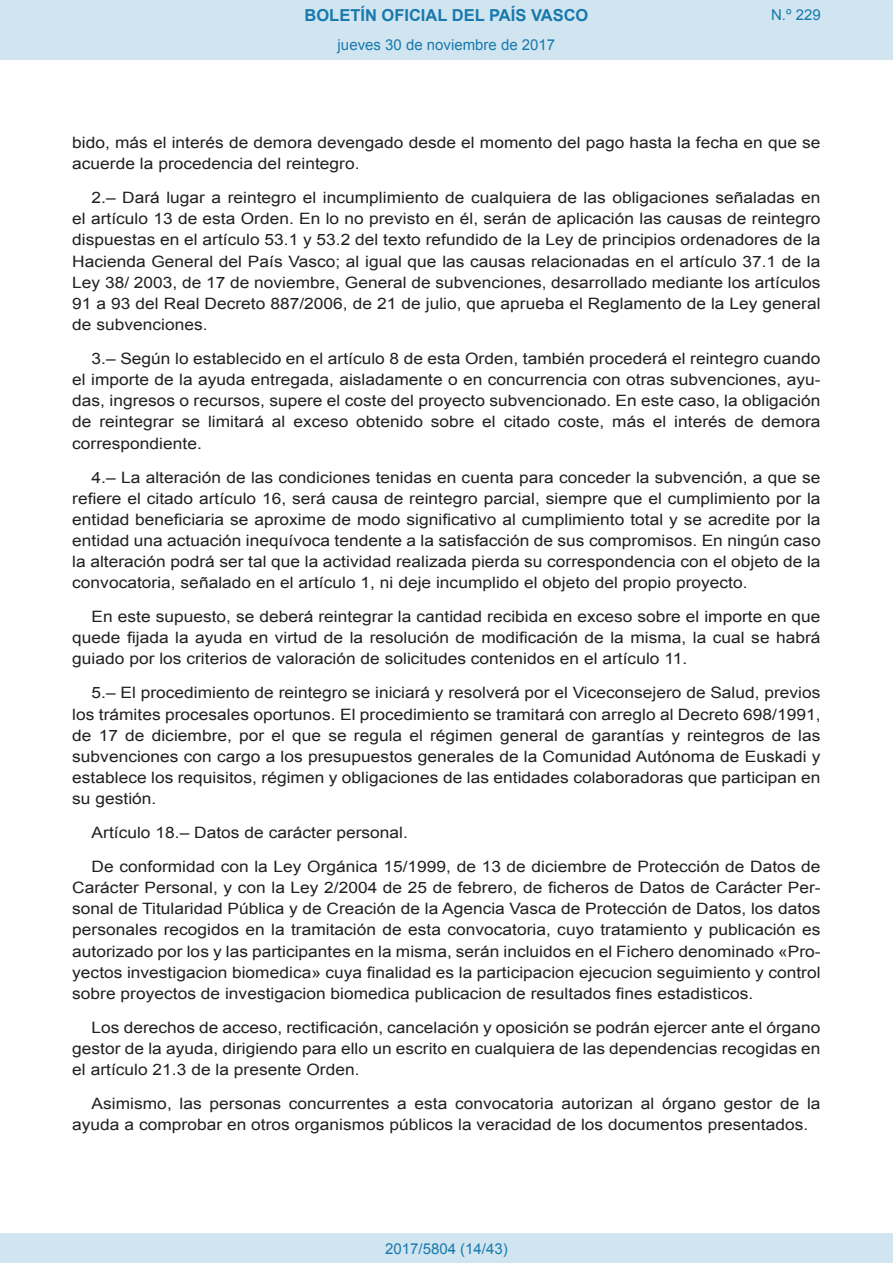
<style>
.page{position:relative;width:893px;height:1263px;background:#fff}
.page>*{position:absolute;margin:0;border:0;box-sizing:border-box;transform-origin:0 0}
.t1{font:700 16.5px "Arial";color:#1879ad}
.BOPVDetalle{font:15.6px/21.1px "Arial";color:#231f20;text-align:justify;scale:1.11 1}
.Paginacion_Centro{font:15px "Arial";color:#1879ad}
</style>
<div class="page">
<div style="left:0;top:0;width:893px;height:60px;background:#d0e5f0"></div>
<div style="left:0;top:1233px;width:893px;height:30px;background:#d0e5f0"></div>
<p class="t1" style="left:305px;top:4px;width:285px">BOLETÍN OFICIAL DEL PAÍS VASCO</p>
<p class="Paginacion_Centro" style="left:338px;top:35px;width:219px">jueves 30 de noviembre de 2017</p>
<p class="Paginacion_Centro" style="left:771px;top:5px;width:51px">N.º 229</p>
<p class="BOPVDetalle" style="left:72px;top:132px;width:675px">bido, más el interés de demora devengado desde el momento del pago hasta la fecha en que se acuerde la procedencia del reintegro.</p>
<p class="BOPVDetalle" style="left:72px;top:187px;width:676px;text-indent:19px">2.– Dará lugar a reintegro el incumplimiento de cualquiera de las obligaciones señaladas en el artículo 13 de esta Orden. En lo no previsto en él, serán de aplicación las causas de reintegro dispuestas en el artículo 53.1 y 53.2 del texto refundido de la Ley de principios ordenadores de la Hacienda General del País Vasco; al igual que las causas relacionadas en el artículo 37.1 de la Ley 38/ 2003, de 17 de noviembre, General de subvenciones, desarrollado mediante los artículos 91 a 93 del Real Decreto 887/2006, de 21 de julio, que aprueba el Reglamento de la Ley general de subvenciones.</p>
<p class="BOPVDetalle" style="left:72px;top:348px;width:676px;text-indent:19px">3.– Según lo establecido en el artículo 8 de esta Orden, también procederá el reintegro cuando el importe de la ayuda entregada, aisladamente o en concurrencia con otras subvenciones, ayu&shy;das, ingresos o recursos, supere el coste del proyecto subvencionado. En este caso, la obligación de reintegrar se limitará al exceso obtenido sobre el citado coste, más el interés de demora correspondiente.</p>
<p class="BOPVDetalle" style="left:72px;top:467px;width:676px;text-indent:19px">4.– La alteración de las condiciones tenidas en cuenta para conceder la subvención, a que se refiere el citado artículo 16, será causa de reintegro parcial, siempre que el cumplimiento por la entidad beneficiaria se aproxime de modo significativo al cumplimiento total y se acredite por la entidad una actuación inequívoca tendente a la satisfacción de sus compromisos. En ningún caso la alteración podrá ser tal que la actividad realizada pierda su correspondencia con el objeto de la convocatoria, señalado en el artículo 1, ni deje incumplido el objeto del propio proyecto.</p>
<p class="BOPVDetalle" style="left:72px;top:606px;width:676px;text-indent:19px">En este supuesto, se deberá reintegrar la cantidad recibida en exceso sobre el importe en que quede fijada la ayuda en virtud de la resolución de modificación de la misma, la cual se habrá guiado por los criterios de valoración de solicitudes contenidos en el artículo 11.</p>
<p class="BOPVDetalle" style="left:72px;top:682px;width:676px;text-indent:19px">5.– El procedimiento de reintegro se iniciará y resolverá por el Viceconsejero de Salud, previos los trámites procesales oportunos. El procedimiento se tramitará con arreglo al Decreto 698/1991, de 17 de diciembre, por el que se regula el régimen general de garantías y reintegros de las subvenciones con cargo a los presupuestos generales de la Comunidad Autónoma de Euskadi y establece los requisitos, régimen y obligaciones de las entidades colaboradoras que participan en su gestión.</p>
<p class="BOPVDetalle" style="left:92px;top:822px;width:286px">Artículo 18.– Datos de carácter personal.</p>
<p class="BOPVDetalle" style="left:72px;top:856px;width:676px;text-indent:19px">De conformidad con la Ley Orgánica 15/1999, de 13 de diciembre de Protección de Datos de Carácter Personal, y con la Ley 2/2004 de 25 de febrero, de ficheros de Datos de Carácter Per&shy;sonal de Titularidad Pública y de Creación de la Agencia Vasca de Protección de Datos, los datos personales recogidos en la tramitación de esta convocatoria, cuyo tratamiento y publicación es autorizado por los y las participantes en la misma, serán incluidos en el Fichero denominado «Pro&shy;yectos investigacion biomedica» cuya finalidad es la participacion ejecucion seguimiento y control sobre proyectos de investigacion biomedica publicacion de resultados fines estadisticos.</p>
<p class="BOPVDetalle" style="left:72px;top:1017px;width:676px;text-indent:19px">Los derechos de acceso, rectificación, cancelación y oposición se podrán ejercer ante el órgano gestor de la ayuda, dirigiendo para ello un escrito en cualquiera de las dependencias recogidas en el artículo 21.3 de la presente Orden.</p>
<p class="BOPVDetalle" style="left:72px;top:1093px;width:676px;text-indent:19px">Asimismo, las personas concurrentes a esta convocatoria autorizan al órgano gestor de la ayuda a comprobar en otros organismos públicos la veracidad de los documentos presentados.</p>
<p class="Paginacion_Centro" style="left:385px;top:1238px;width:124px">2017/5804 (14/43)</p>
</div>
